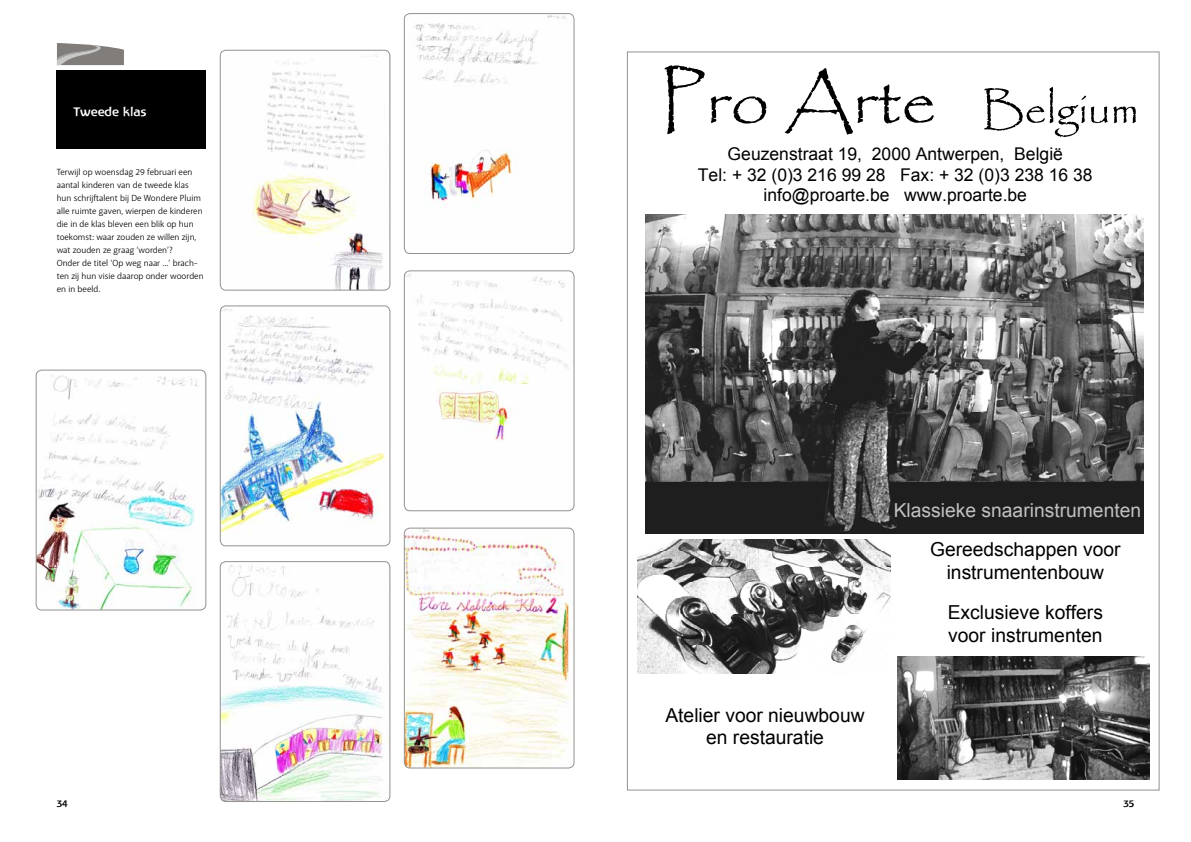
<style>
.page{position:relative;width:1191px;height:842px;background:#fff}
.page>*{position:absolute;margin:0;border:0;box-sizing:border-box;transform-origin:0 0}
.t1{font:19.3px/22.2px "Arial";color:#000;text-align:center}
.t2{font:19.3px "Arial";color:#c0c0c0}
.t3{font:17.5px/20.2px "Arial";color:#000;text-align:center}
.t4{font:500 12px "Linotype Atlantis";color:#fff}
.t5{font:9px/13px "Akagi Pro";color:#000}
.t6{font:500 9px "Linotype Atlantis";color:#000}
</style>
<div class="page">
<div style="left:57px;top:71px;width:149px;height:78px;background:#000"></div>
<img style="left:220px;top:306px;width:170px;height:240px">
<div style="left:220px;top:306px;width:170px;height:240px;border:1px solid #949290;border-radius:6px"></div>
<img style="left:405px;top:14px;width:169px;height:239px">
<div style="left:404px;top:13px;width:170px;height:241px;border:1px solid #949290;border-radius:6px"></div>
<img style="left:220px;top:562px;width:170px;height:239px">
<div style="left:220px;top:561px;width:170px;height:241px;border:1px solid #949290;border-radius:6px"></div>
<img style="left:36px;top:370px;width:170px;height:240px">
<div style="left:36px;top:370px;width:170px;height:240px;border:1px solid #949290;border-radius:6px"></div>
<img style="left:220px;top:50px;width:170px;height:240px">
<div style="left:220px;top:50px;width:170px;height:240px;border:1px solid #949290;border-radius:6px"></div>
<img style="left:404px;top:528px;width:170px;height:240px">
<div style="left:404px;top:528px;width:170px;height:240px;border:1px solid #949290;border-radius:6px"></div>
<img style="left:404px;top:271px;width:170px;height:240px">
<div style="left:404px;top:271px;width:170px;height:240px;border:1px solid #949290;border-radius:6px"></div>
<img style="left:897px;top:657px;width:252px;height:122px">
<svg style="left:664px;top:65px;width:269px;height:70px"></svg>
<svg style="left:984px;top:87px;width:152px;height:50px"></svg>
<img style="left:645px;top:215px;width:498px;height:319px">
<img style="left:637px;top:540px;width:253px;height:133px">
<svg style="left:57px;top:43px;width:67px;height:22px"></svg>
<h3 class="t4" style="left:74px;top:104px;width:74px">Tweede klas</h3>
<p class="t5" style="left:57px;top:165px;width:148px">Terwijl op woensdag 29 februari een aantal kinderen van de tweede klas hun schrijftalent bij De Wondere Pluim alle ruimte gaven, wierpen de kinderen die in de klas bleven een blik op hun toekomst: waar zouden ze willen zijn, wat zouden ze graag ‘worden’?<br>Onder de titel ‘Op weg naar ...’ brach&shy;ten zij hun visie daarop onder woorden en in beeld.</p>
<h2 class="t3" style="left:698px;top:144px;width:396px">Geuzenstraat 19, 2000 Antwerpen, België<br>Tel: + 32 (0)3 216 99 28 Fax: + 32 (0)3 238 16 38 info@proarte.be www.proarte.be</h2>
<h1 class="t2" style="left:893px;top:497px;width:249px">Klassieke snaarinstrumenten</h1>
<h1 class="t1" style="left:930px;top:539px;width:192px">Gereedschappen voor instrumentenbouw</h1>
<h1 class="t1" style="left:665px;top:704px;width:201px">Atelier voor nieuwbouw en restauratie</h1>
<h1 class="t1" style="left:947px;top:602px;width:157px;text-align:left">Exclusieve koffers voor instrumenten</h1>
<p class="t6" style="left:57px;top:799px;width:12px">34</p>
<p class="t6" style="left:1123px;top:799px;width:12px">35</p>
</div>
